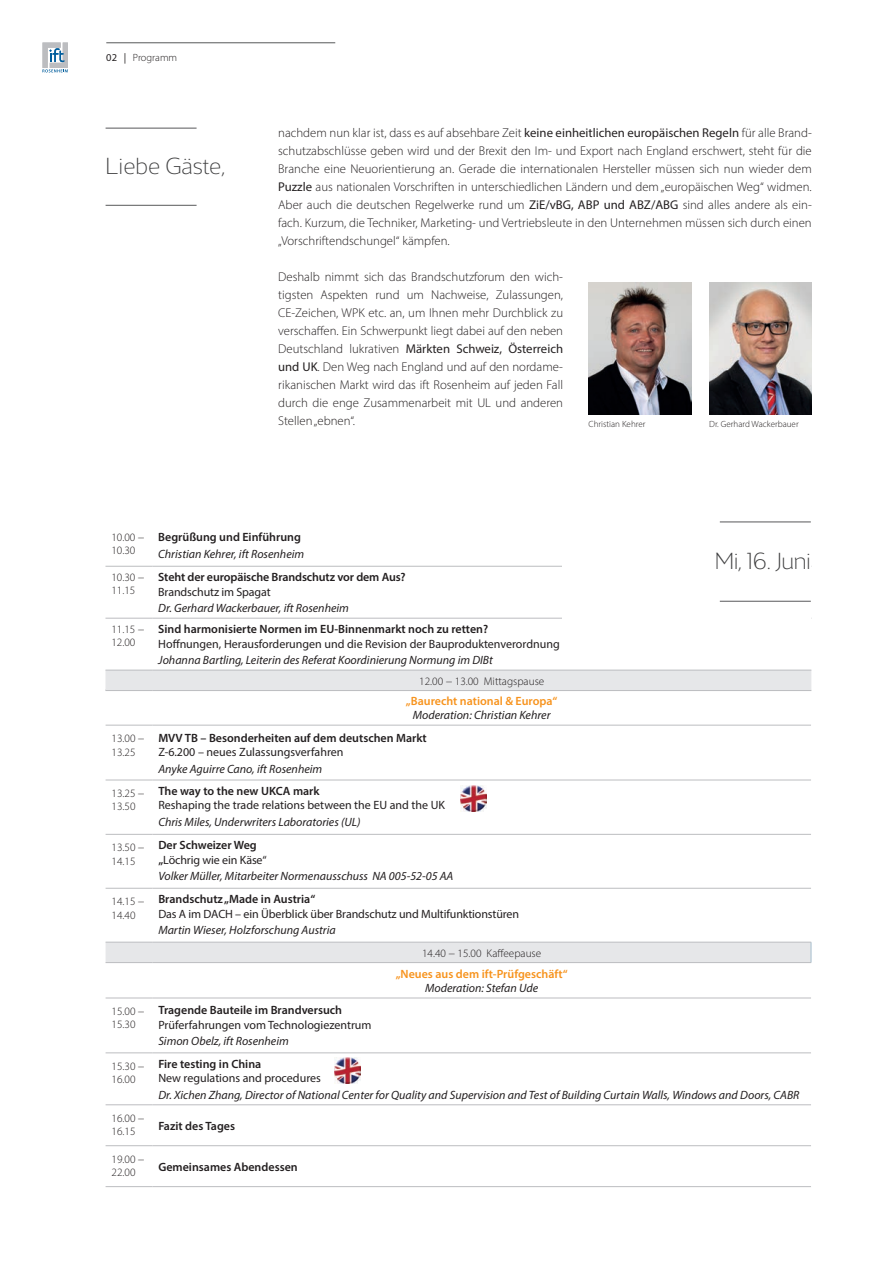
<style>
.page{position:relative;width:893px;height:1263px;background:#fff}
.page>*{position:absolute;margin:0;border:0;box-sizing:border-box;transform-origin:0 0}
.t1{font:200 24px "Maya Samuels Pro";letter-spacing:-.005em;color:#3e3e3f}
.t2{font:300 12.75px/18px "Myriad Pro";color:#231f20;text-align:justify}
.t3{font:italic 12px "Myriad Pro";color:#231f20}
.t4{font:12px/14.4px "Myriad Pro";color:#231f20}
.t5{font:600 12px "Myriad Pro";color:#231f20}
.t6{font:600 12px "Myriad Pro";color:#f7931d}
.t7{font:300 11.25px/13.5px "Myriad Pro";color:#231f20}
.t8{font:300 10.5px "Myriad Pro";color:#231f20}
.t9{font:300 9px "Myriad Pro";color:#231f20}
.s1{font-weight:400}
.s2{font-weight:600}
</style>
<div class="page">
<hr style="left:106px;top:43px;width:229px;height:1px;background:#57585a">
<hr style="left:106px;top:725px;width:46px;height:1px;background:#bcbdc0">
<hr style="left:106px;top:780px;width:46px;height:1px;background:#bcbdc0">
<hr style="left:152px;top:780px;width:659px;height:1px;background:#bcbdc0">
<hr style="left:106px;top:834px;width:46px;height:1px;background:#bcbdc0">
<hr style="left:152px;top:834px;width:659px;height:1px;background:#bcbdc0">
<hr style="left:106px;top:888px;width:46px;height:1px;background:#bcbdc0">
<hr style="left:152px;top:888px;width:659px;height:1px;background:#bcbdc0">
<hr style="left:106px;top:962px;width:46px;height:1px;background:#bcbdc0">
<hr style="left:152px;top:962px;width:659px;height:1px;background:#bcbdc0">
<hr style="left:106px;top:998px;width:46px;height:1px;background:#bcbdc0">
<hr style="left:152px;top:998px;width:659px;height:1px;background:#bcbdc0">
<hr style="left:106px;top:1052px;width:46px;height:1px;background:#bcbdc0">
<hr style="left:152px;top:1052px;width:659px;height:1px;background:#bcbdc0">
<hr style="left:106px;top:1104px;width:46px;height:1px;background:#bcbdc0">
<hr style="left:152px;top:1104px;width:659px;height:1px;background:#bcbdc0">
<hr style="left:106px;top:1145px;width:46px;height:1px;background:#bcbdc0">
<hr style="left:152px;top:1145px;width:659px;height:1px;background:#bcbdc0">
<hr style="left:106px;top:1186px;width:46px;height:1px;background:#bcbdc0">
<hr style="left:152px;top:1186px;width:659px;height:1px;background:#bcbdc0">
<div style="left:106px;top:942px;width:706px;height:20px;background:#e6e7e9"></div>
<hr style="left:152px;top:725px;width:659px;height:1px;background:#bcbdc0">
<svg style="left:42px;top:43px;width:26px;height:29px"></svg>
<hr style="left:106px;top:205px;width:91px;height:1px;background:#57585a">
<hr style="left:106px;top:128px;width:91px;height:1px;background:#57585a">
<svg style="left:105px;top:671px;width:706px;height:54px"></svg>
<hr style="left:105px;top:618px;width:47px;height:1px;background:#bcbdc0">
<hr style="left:152px;top:618px;width:659px;height:1px;background:#bcbdc0">
<hr style="left:105px;top:670px;width:47px;height:1px;background:#bcbdc0">
<hr style="left:152px;top:670px;width:659px;height:1px;background:#bcbdc0">
<hr style="left:105px;top:690px;width:47px;height:1px;background:#bcbdc0">
<hr style="left:152px;top:690px;width:659px;height:1px;background:#bcbdc0">
<hr style="left:105px;top:566px;width:47px;height:1px;background:#bcbdc0">
<hr style="left:152px;top:566px;width:659px;height:1px;background:#bcbdc0">
<div style="left:562px;top:515px;width:249px;height:122px;background:#fff"></div>
<hr style="left:720px;top:601px;width:91px;height:1px;background:#57585a">
<hr style="left:720px;top:522px;width:91px;height:1px;background:#57585a">
<img style="left:709px;top:283px;width:102px;height:132px">
<img style="left:589px;top:283px;width:102px;height:132px">
<img style="left:335px;top:1058px;width:25px;height:25px">
<img style="left:461px;top:786px;width:25px;height:25px">
<p class="t8" style="left:106px;top:51px;width:72px"><span class="s1">02 |</span> Programm</p>
<h1 class="t1" style="left:106px;top:153px;width:121px">Liebe Gäste,</h1>
<p class="t2" style="left:278px;top:124px;width:535px">nachdem nun klar ist, dass es auf absehbare Zeit <span class="s1">keine einheitlichen europäischen Regeln</span> für alle Brand&shy;schutzabschlüsse geben wird und der Brexit den Im- und Export nach England erschwert, steht für die Branche eine Neuorientierung an. Gerade die internationalen Hersteller müssen sich nun wieder dem <span class="s1">Puzzle</span> aus nationalen Vorschriften in unterschiedlichen Ländern und dem „europäischen Weg“ widmen.<br>Aber auch die deutschen Regelwerke rund um <span class="s1">ZiE/vBG, ABP und ABZ/ABG</span> sind alles andere als ein&shy;fach. Kurzum, die Techniker, Marketing- und Vertriebsleute in den Unternehmen müssen sich durch einen „Vorschriftendschungel“ kämpfen.</p>
<p class="t2" style="left:278px;top:268px;width:286px">Deshalb nimmt sich das Brandschutzforum den wich&shy;tigsten Aspekten rund um Nachweise, Zulassungen, CE-Zeichen, WPK etc. an, um Ihnen mehr Durchblick zu verschaffen. Ein Schwerpunkt liegt dabei auf den neben Deutschland lukrativen <span class="s1">Märkten Schweiz, Österreich und UK</span>. Den Weg nach England und auf den nordame&shy;rikanischen Markt wird das ift Rosenheim auf jeden Fall durch die enge Zusammenarbeit mit UL und anderen Stellen „ebnen“.</p>
<p class="t9" style="left:589px;top:418px;width:58px">Christian Kehrer</p>
<p class="t9" style="left:709px;top:418px;width:91px">Dr. Gerhard Wackerbauer</p>
<p class="t7" style="left:111px;top:530px;width:35px">10.00 −<br>10.30</p>
<p class="t5" style="left:158px;top:529px;width:144px">Begrüßung und Einführung</p>
<p class="t3" style="left:158px;top:546px;width:147px">Christian Kehrer, ift Rosenheim</p>
<p class="t7" style="left:111px;top:570px;width:35px">10.30 −<br>11.15</p>
<p class="t5" style="left:158px;top:570px;width:249px">Steht der europäische Brandschutz vor dem Aus?</p>
<p class="t4" style="left:158px;top:584px;width:114px">Brandschutz im Spagat</p>
<p class="t3" style="left:158px;top:601px;width:192px">Dr. Gerhard Wackerbauer, ift Rosenheim</p>
<p class="t7" style="left:111px;top:622px;width:35px">11.15 −<br>12.00</p>
<p class="t5" style="left:158px;top:621px;width:332px">Sind harmonisierte Normen im EU-Binnenmarkt noch zu retten?</p>
<p class="t4" style="left:158px;top:636px;width:403px">Hoffnungen, Herausforderungen und die Revision der Bauproduktenverordnung</p>
<p class="t3" style="left:158px;top:653px;width:336px">Johanna Bartling, Leiterin des Referat Koordinierung Normung im DIBt</p>
<p class="t7" style="left:419px;top:674px;width:126px">12.00 − 13.00 Mittagspause</p>
<p class="t6" style="left:406px;top:693px;width:153px">„Baurecht national &amp; Europa“</p>
<p class="t3" style="left:413px;top:708px;width:139px">Moderation: Christian Kehrer</p>
<p class="t7" style="left:112px;top:731px;width:35px">13.00 −<br>13.25</p>
<p class="t5" style="left:158px;top:730px;width:270px">MVV TB – Besonderheiten auf dem deutschen Markt</p>
<p class="t4" style="left:158px;top:745px;width:187px">Z-6.200 – neues Zulassungsverfahren</p>
<p class="t3" style="left:158px;top:761px;width:165px">Anyke Aguirre Cano, ift Rosenheim</p>
<p class="t7" style="left:112px;top:786px;width:35px">13.25 −<br>13.50</p>
<p class="t5" style="left:158px;top:783px;width:163px">The way to the new UKCA mark</p>
<p class="t4" style="left:158px;top:798px;width:288px">Reshaping the trade relations between the EU and the UK</p>
<p class="t3" style="left:158px;top:814px;width:204px">Chris Miles, Underwriters Laboratories (UL)</p>
<p class="t7" style="left:112px;top:841px;width:35px">13.50 −<br>14.15</p>
<p class="t4" style="left:158px;top:838px;width:110px"><span class="s2">Der Schweizer Weg „</span>Löchrig wie ein Käse“</p>
<p class="t3" style="left:158px;top:869px;width:297px">Volker Müller, Mitarbeiter Normenausschuss NA 005-52-05 AA</p>
<p class="t7" style="left:112px;top:894px;width:35px">14.15 −<br>14.40</p>
<p class="t5" style="left:158px;top:891px;width:158px">Brandschutz „Made in Austria“</p>
<p class="t4" style="left:158px;top:906px;width:362px">Das A im DACH – ein Überblick über Brandschutz und Multifunktionstüren</p>
<p class="t3" style="left:158px;top:923px;width:179px">Martin Wieser, Holzforschung Austria</p>
<p class="t7" style="left:422px;top:946px;width:121px">14.40 − 15.00 Kaffeepause</p>
<p class="t6" style="left:396px;top:966px;width:173px">„Neues aus dem ift-Prüfgeschäft“</p>
<p class="t3" style="left:425px;top:980px;width:115px">Moderation: Stefan Ude</p>
<p class="t7" style="left:112px;top:1004px;width:35px">15.00 −<br>15.30</p>
<p class="t5" style="left:158px;top:1003px;width:185px">Tragende Bauteile im Brandversuch</p>
<p class="t4" style="left:158px;top:1017px;width:215px">Prüferfahrungen vom Technologiezentrum</p>
<p class="t3" style="left:158px;top:1034px;width:132px">Simon Obelz, ift Rosenheim</p>
<h1 class="t1" style="left:715px;top:548px;width:98px">Mi, 16. Juni</h1>
<p class="t7" style="left:112px;top:1059px;width:35px">15.30 −<br>16.00</p>
<p class="t5" style="left:158px;top:1056px;width:104px">Fire testing in China</p>
<p class="t4" style="left:158px;top:1071px;width:164px">New regulations and procedures</p>
<p class="t3" style="left:158px;top:1087px;width:643px">Dr. Xichen Zhang, Director of National Center for Quality and Supervision and Test of Building Curtain Walls, Windows and Doors, CABR</p>
<p class="t7" style="left:112px;top:1111px;width:35px">16.00 −<br>16.15</p>
<p class="t5" style="left:158px;top:1118px;width:78px">Fazit des Tages</p>
<p class="t7" style="left:112px;top:1152px;width:35px">19.00 −<br>22.00</p>
<p class="t5" style="left:158px;top:1159px;width:141px">Gemeinsames Abendessen</p>
</div>
